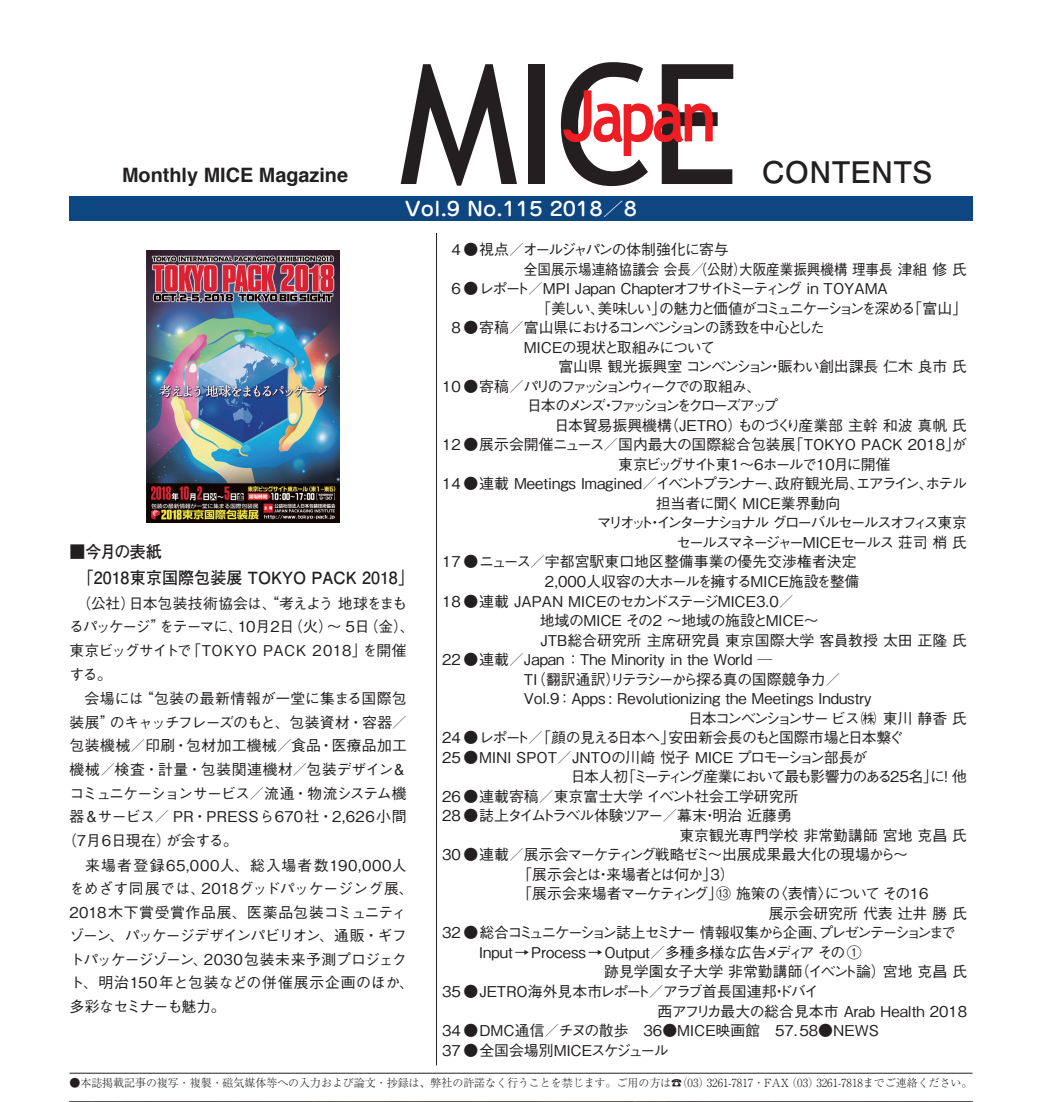
<style>
.page{position:relative;width:1042px;height:1102px;background:#fff}
.page>*{position:absolute;margin:0;border:0;box-sizing:border-box;transform-origin:0 0}
.t1{font:700 29.75px "Futo Go B101 Pro";color:#231f20}
.t2{font:700 19.78px "Helvetica";color:#231f20}
.t3{font:500 18.9px "Jun 34 Pro";color:#fff;scale:1.11 1}
.t4{font:700 16.8px/26.1px "Futo Go B101 Pro";color:#231f20;scale:.95 1}
.t5{font:500 14.88px "Gothic BBB Pro";color:#231f20}
.t6{font:500 14.88px "Gothic BBB Pro";letter-spacing:-.03em;color:#231f20}
.t7{font:500 14.88px "Gothic BBB Pro";letter-spacing:-.05em;color:#231f20}
.t8{font:500 14.88px "Gothic BBB Pro";letter-spacing:-.08em;color:#231f20}
.t9{font:500 14.88px "Gothic BBB Pro";letter-spacing:-.11em;color:#231f20}
.t10{font:500 14.88px "Gothic BBB Pro";letter-spacing:-.07em;color:#231f20}
.t11{font:500 14.88px "Gothic BBB Pro";letter-spacing:-.035em;color:#231f20}
.t12{font:500 14.88px "Gothic BBB Pro";letter-spacing:-.13em;color:#231f20}
.t13{font:500 14.88px "Gothic BBB Pro";letter-spacing:-.085em;color:#231f20}
.t14{font:500 14.88px "Gothic BBB Pro";letter-spacing:-.145em;color:#231f20}
.t15{font:500 14.88px "Gothic BBB Pro";color:#231f20;scale:.91 1}
.t16{font:500 14.88px "Gothic BBB Pro";letter-spacing:-.16em;color:#231f20}
.t17{font:500 14.88px "Gothic BBB Pro";letter-spacing:-.14em;color:#231f20}
.t18{font:500 14.88px "Gothic BBB Pro";letter-spacing:.02em;color:#231f20}
.t19{font:500 14.88px "Gothic BBB Pro";letter-spacing:.05em;color:#231f20}
.t20{font:500 14.88px "Gothic BBB Pro";letter-spacing:-.185em;color:#231f20}
.t21{font:500 14.88px "Gothic BBB Pro";letter-spacing:-.04em;color:#231f20}
.t22{font:500 14.88px "Gothic BBB Pro";letter-spacing:-.06em;color:#231f20}
.t23{font:500 14.88px "Gothic BBB Pro";letter-spacing:.035em;color:#231f20}
.t24{font:500 14.88px "Gothic BBB Pro";letter-spacing:-.065em;color:#231f20}
.t25{font:500 14.88px "Gothic BBB Pro";letter-spacing:.04em;color:#231f20}
.t26{font:500 14.88px "Gothic BBB Pro";letter-spacing:.03em;color:#231f20}
.t27{font:500 14.88px "Gothic BBB Pro";letter-spacing:-.105em;color:#231f20}
.t28{font:500 14.88px "Gothic BBB Pro";letter-spacing:-.12em;color:#231f20}
.t29{font:500 14.88px "Gothic BBB Pro";letter-spacing:-.19em;color:#231f20}
.t30{font:300 11.2px "Ryumin Pro";color:#231f20}
</style>
<div class="page">
<div style="left:69px;top:196px;width:903px;height:25px;background:#0d4680"></div>
<hr style="left:436px;top:233px;width:1px;height:832px;background:#231f20">
<hr style="left:69px;top:1072px;width:903px;height:1px;background:#231f20">
<svg style="left:401px;top:64px;width:116px;height:122px"></svg>
<div style="left:528px;top:64px;width:16px;height:120px;background:#231f20"></div>
<svg style="left:561px;top:62px;width:172px;height:124px"></svg>
<svg style="left:69px;top:1101px;width:903px;height:1px"></svg>
<img style="left:146px;top:250px;width:194px;height:272px">
<h2 class="t2" style="left:122px;top:159px;width:228px">Monthly MICE Magazine</h2>
<p class="t3" style="left:405px;top:194px;width:211px">Vol.9 No.115 2018／8</p>
<h1 class="t1" style="left:762px;top:148px;width:172px">CONTENTS</h1>
<p class="t4" style="left:69px;top:536px;width:364px">■今月の表紙<br>　 「2018東京国際包装展 TOKYO PACK 2018」</p>
<p class="t21" style="left:69px;top:591px;width:339px">　（公社）日本包装技術協会は、“考えよう 地球をまも</p>
<p class="t8" style="left:69px;top:614px;width:347px">るパッケージ”をテーマに、10月2日 （火）～ 5日（金）、</p>
<p class="t5" style="left:69px;top:638px;width:339px">東京ビッグサイトで「TOKYO PACK 2018」を開催</p>
<p class="t5" style="left:69px;top:662px;width:44px">する。</p>
<p class="t5" style="left:69px;top:686px;width:339px">　会場には“包装の最新情報が一堂に集まる国際包</p>
<p class="t7" style="left:69px;top:710px;width:339px">装展”のキャッチフレーズのもと、包装資材・容器／</p>
<p class="t5" style="left:69px;top:733px;width:339px">包装機械／印刷・包材加工機械／食品・医療品加工</p>
<p class="t26" style="left:69px;top:757px;width:339px">機械／検査・計量・包装関連機材／包装デザイン＆</p>
<p class="t22" style="left:69px;top:781px;width:339px">コミュニケーションサービス／流通・物流システム機</p>
<p class="t18" style="left:69px;top:804px;width:339px">器＆サービス／ PR・PRESSら670社・2,626小間</p>
<p class="t5" style="left:62px;top:828px;width:177px">（7月6日現在）が会する。</p>
<p class="t19" style="left:69px;top:852px;width:339px">　来場者登録65,000人、総入場者数190,000人</p>
<p class="t5" style="left:69px;top:876px;width:346px">をめざす同展では、2018グッドパッケージング展、</p>
<p class="t23" style="left:69px;top:900px;width:339px">2018木下賞受賞作品展、医薬品包装コミュニティ</p>
<p class="t24" style="left:69px;top:923px;width:339px">ゾーン、パッケージデザインパビリオン、通販・ギフ</p>
<p class="t11" style="left:69px;top:947px;width:339px">トパッケージゾーン、2030包装未来予測プロジェク</p>
<p class="t25" style="left:69px;top:970px;width:346px">ト、明治150年と包装などの併催展示企画のほか、</p>
<p class="t7" style="left:69px;top:994px;width:158px">多彩なセミナーも魅力。</p>
<p class="t7" style="left:451px;top:237px;width:279px">4 ● 視点／オールジャパンの体制強化に寄与</p>
<p class="t15" style="left:524px;top:257px;width:488px">全国展示場連絡協議会 会長／（公財）大阪産業振興機構 理事長 津組 修 氏</p>
<p class="t5" style="left:452px;top:276px;width:438px">6 ● レポート／ MPI Japan Chapterオフサイトミーティング in TOYAMA</p>
<p class="t14" style="left:536px;top:296px;width:433px">「美しい、美味しい」の魅力と価値がコミュニケーションを深める「富山」</p>
<p class="t17" style="left:452px;top:315px;width:374px">8 ● 寄稿／ 富山県におけるコンベンションの誘致を中心とした</p>
<p class="t11" style="left:524px;top:335px;width:192px">MICEの現状と取組みについて</p>
<p class="t5" style="left:558px;top:354px;width:410px">富山県 観光振興室 コンベンション・賑わい創出課長 仁木 良市 氏</p>
<p class="t20" style="left:442px;top:374px;width:320px">1 0 ● 寄稿／ パリのファッションウィークでの取組み、</p>
<p class="t29" style="left:527px;top:393px;width:252px">日本のメンズ・ファッションをクローズアップ</p>
<p class="t5" style="left:554px;top:413px;width:414px">日本貿易振興機構（JETRO）ものづくり産業部 主幹 和波 真帆 氏</p>
<p class="t5" style="left:442px;top:432px;width:526px">12 ● 展示会開催ニュース／ 国内最大の国際総合包装展「TOKYO PACK 2018」が</p>
<p class="t27" style="left:618px;top:452px;width:274px">東京ビッグサイト東1～6ホールで10月に開催</p>
<p class="t5" style="left:442px;top:472px;width:526px">14 ● 連載 Meetings Imagined／ イベントプランナー、政府観光局、エアライン、ホテル</p>
<p class="t5" style="left:656px;top:491px;width:186px">担当者に聞く MICE業界動向</p>
<p class="t16" style="left:597px;top:511px;width:372px">マリオット・インターナショナル グローバルセールスオフィス東京</p>
<p class="t28" style="left:676px;top:530px;width:292px">セールスマネージャーMICEセールス 荘司 梢 氏</p>
<p class="t5" style="left:442px;top:550px;width:416px">17 ● ニュース／ 宇都宮駅東口地区整備事業の優先交渉権者決定</p>
<p class="t6" style="left:545px;top:569px;width:316px">2,000人収容の大ホールを擁するMICE施設を整備</p>
<p class="t5" style="left:442px;top:589px;width:353px">18 ● 連載 JAPAN MICEのセカンドステージMICE3.0／</p>
<p class="t5" style="left:540px;top:608px;width:280px">地域のMICE その2 ～地域の施設とMICE～</p>
<p class="t5" style="left:540px;top:628px;width:428px">JTB総合研究所 主席研究員 東京国際大学 客員教授 太田 正隆 氏</p>
<p class="t5" style="left:442px;top:647px;width:331px">22 ● 連載／ Japan ：The Minority in the World ─</p>
<p class="t6" style="left:524px;top:667px;width:318px">TI （翻訳通訳）リテラシーから探る真の国際競争力／</p>
<p class="t5" style="left:524px;top:686px;width:364px">Vol.9：Apps : Revolutionizing the Meetings Industry　</p>
<p class="t9" style="left:688px;top:706px;width:280px">日本コンベンションサー ビス㈱ 東川 静香 氏</p>
<p class="t13" style="left:442px;top:725px;width:463px">24 ● レポート／「顔の見える日本へ」安田新会長のもと国際市場と日本繋ぐ</p>
<p class="t5" style="left:442px;top:745px;width:427px">25 ● MINI SPOT／ JNTOの川﨑 悦子 MICE プロモーション部長が</p>
<p class="t9" style="left:571px;top:764px;width:398px">日本人初「ミーティング産業において最も影響力のある25名」に! 他</p>
<p class="t5" style="left:442px;top:784px;width:358px">26 ● 連載寄稿／東京富士大学 イベント社会工学研究所</p>
<p class="t8" style="left:442px;top:803px;width:351px">28 ● 誌上タイムトラベル体験ツアー／幕末・明治 近藤勇</p>
<p class="t5" style="left:679px;top:823px;width:289px">東京観光専門学校 非常勤講師 宮地 克昌 氏</p>
<p class="t6" style="left:442px;top:842px;width:467px">30 ● 連載／ 展示会マーケティング戦略ゼミ～出展成果最大化の現場から～</p>
<p class="t10" style="left:517px;top:862px;width:219px">「展示会とは・来場者とは何か」3）</p>
<p class="t10" style="left:517px;top:881px;width:413px">「展示会来場者マーケティング」⑬ 施策の〈表情〉について その16</p>
<p class="t5" style="left:769px;top:901px;width:200px">展示会研究所 代表 辻井 勝 氏</p>
<p class="t12" style="left:442px;top:920px;width:515px">32 ● 総合コミュニケーション誌上セミナー 情報収集から企画、プレゼンテーションまで</p>
<p class="t5" style="left:479px;top:940px;width:384px">Input → Process → Output／多種多様な広告メディア その ①</p>
<p class="t5" style="left:604px;top:959px;width:364px">跡見学園女子大学 非常勤講師（イベント論）宮地 克昌 氏</p>
<p class="t5" style="left:442px;top:979px;width:378px">35 ● JETRO海外見本市レポート／ アラブ首長国連邦・ドバイ</p>
<p class="t5" style="left:657px;top:998px;width:311px">西アフリカ最大の総合見本市 Arab Health 2018</p>
<p class="t5" style="left:442px;top:1018px;width:438px">34 ● DMC通信／チヌの散歩　36●MICE映画館　57. 58●NEWS</p>
<p class="t5" style="left:442px;top:1037px;width:242px">37 ● 全国会場別MICEスケジュール　</p>
<p class="t30" style="left:69px;top:1073px;width:904px">●本誌掲載記事の複写・複製・磁気媒体等への入力および論文・抄録は、弊社の許諾なく行うことを禁じます。ご用の方は☎（03）3261-7817・FAX（03）3261-7818までご連絡ください。</p>
</div>
